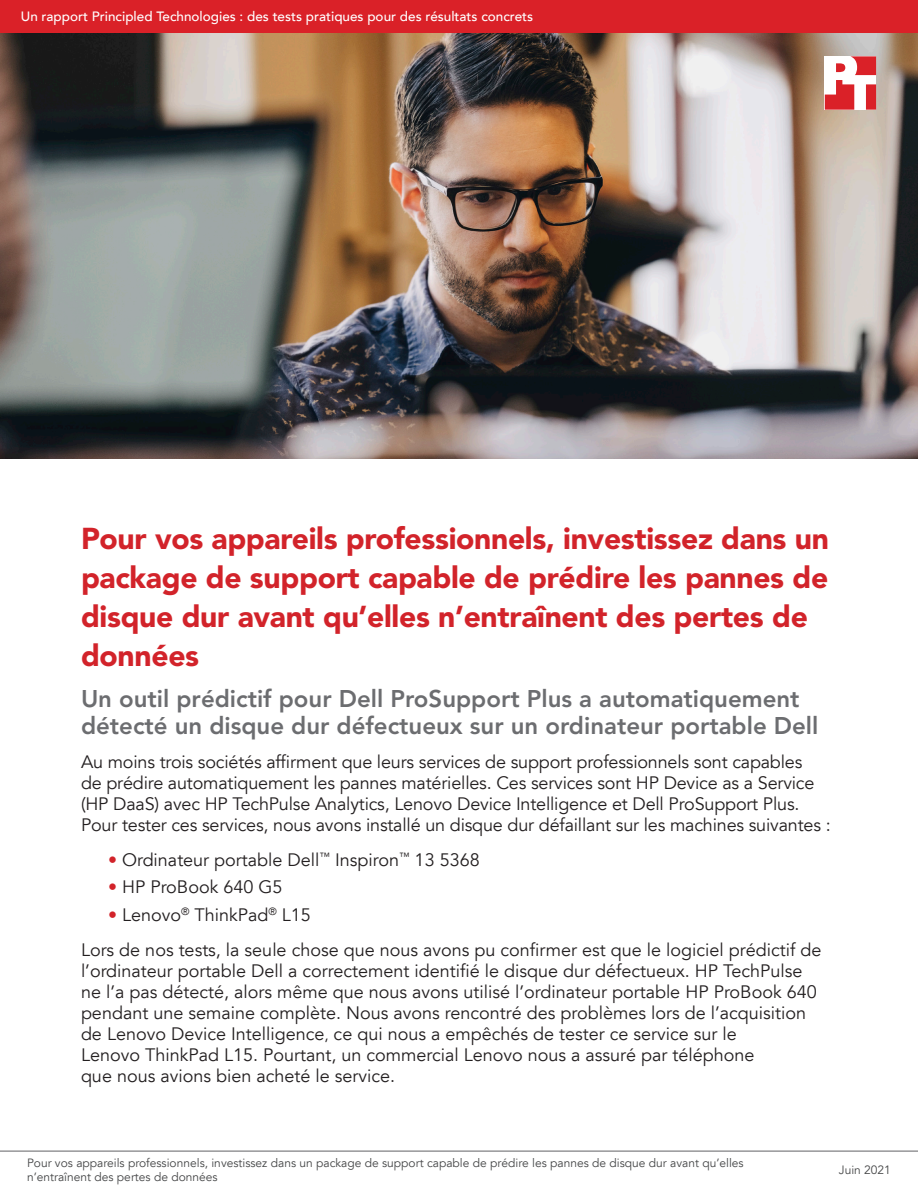
<style>
.page{position:relative;width:918px;height:1188px;background:#fff}
.page>*{position:absolute;margin:0;border:0;box-sizing:border-box;transform-origin:0 0}
.t1{font:900 30px/39px "Avenir";letter-spacing:-.01em;color:#d2232a}
.t2{font:800 24px/27px "Avenir";color:#6c6d70}
.t3{font:18px/21px "Avenir LT";color:#231f20}
.t4{font:500 13.5px "Avenir LT";color:#fff}
.t5{font:12px/14.4px "Avenir LT";color:#454647}
.t6{font:12px "Avenir";color:#454647}
.s1{color:#d2232a}
.s2{font-size:15px}
</style>
<div class="page">
<img style="left:0;top:33px;width:918px;height:426px">
<hr style="left:0;top:1151px;width:918px;height:1px;background:#616164">
<div style="left:0;top:0;width:918px;height:32px;background:#da2128"></div>
<svg style="left:825px;top:56px;width:51px;height:54px"></svg>
<p class="t4" style="left:21px;top:9px;width:514px">Un rapport Principled Technologies : des tests pratiques pour des résultats concrets</p>
<p class="t1" style="left:81px;top:519px;width:749px">Pour vos appareils professionnels, investissez dans un package de support capable de prédire les pannes de disque dur avant qu’elles n’entraînent des pertes de données</p>
<p class="t2" style="left:81px;top:685px;width:739px">Un outil prédictif pour Dell ProSupport Plus a automatiquement détecté un disque dur défectueux sur un ordinateur portable Dell</p>
<p class="t3" style="left:81px;top:752px;width:751px">Au moins trois sociétés affirment que leurs services de support professionnels sont capables<br>de prédire automatiquement les pannes matérielles. Ces services sont HP Device as a Service (HP DaaS) avec HP TechPulse Analytics, Lenovo Device Intelligence et Dell ProSupport Plus.<br>Pour tester ces services, nous avons installé un disque dur défaillant sur les machines suivantes :</p>
<p class="t3" style="left:108px;top:849px;width:373px"><span class="s1">•</span> Ordinateur portable Dell<sup>™</sup> Inspiron<sup>™</sup> 13 5368</p>
<p class="t3" style="left:108px;top:877px;width:176px"><span class="s1">•</span> HP ProBook 640 G5</p>
<p class="t3" style="left:108px;top:905px;width:204px"><span class="s1">•</span> Lenovo<sup>®</sup> ThinkPad<sup>®</sup> L15</p>
<p class="t3" style="left:81px;top:939px;width:742px">Lors de nos tests, la seule chose que nous avons pu confirmer est que le logiciel prédictif de l’ordinateur portable Dell a correctement identifié le disque dur défectueux. HP TechPulse ne l’a pas détecté, alors même que nous avons utilisé l’ordinateur portable HP ProBook 640 pendant une semaine complète. Nous avons rencontré des problèmes lors de l’acquisition de Lenovo Device Intelligence<span class="s2">,</span> ce qui nous a empêchés de tester ce service sur le<br>Lenovo ThinkPad L15. Pourtant, un commercial Lenovo nous a assuré par téléphone<br>que nous avions bien acheté le service.</p>
<p class="t5" style="left:27px;top:1156px;width:718px">Pour vos appareils professionnels, investissez dans un package de support capable de prédire les pannes de disque dur avant qu’elles n’entraînent des pertes de données</p>
<p class="t6" style="left:839px;top:1163px;width:54px">Juin 2021</p>
</div>
